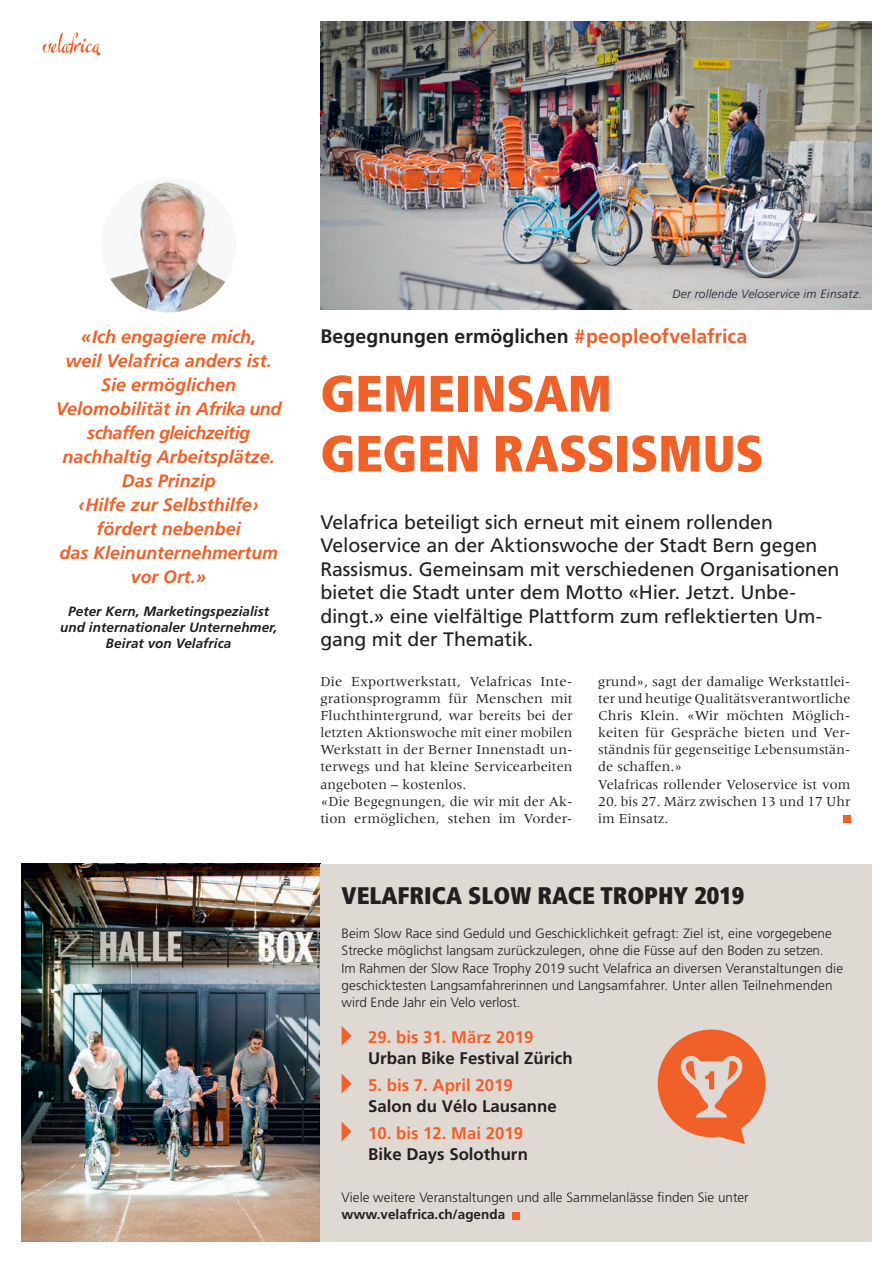
<style>
.page{position:relative;width:893px;height:1263px;background:#fff}
.page>*{position:absolute;margin:0;border:0;box-sizing:border-box;transform-origin:0 0}
.t1{font:900 condensed 51px/60px "Frutiger";color:#f2602a}
.t2{font:900 condensed 24px "Frutiger";color:#231f20}
.t3{font:19.5px/23.4px "Frutiger";letter-spacing:-.005em;color:#231f20}
.t4{font:700 19.5px "Frutiger";letter-spacing:.005em;color:#231f20}
.t5{font:italic 700 18px/24px "Frutiger";color:#f2602a;text-align:center}
.t6{font:700 16.8px "Frutiger";color:#231f20}
.t7{font:700 16.8px "Frutiger";color:#f2602a}
.t8{font:14.25px/17.1px "Meridien";letter-spacing:.005em;color:#231f20}
.t9{font:300 13.5px/17.1px "Frutiger";color:#231f20}
.t10{font:italic 700 13.5px/16.2px "Frutiger";letter-spacing:.005em;color:#231f20;text-align:center}
.t11{font:700 13.5px "Frutiger";color:#231f20}
.t12{font:italic 300 12px "Frutiger";letter-spacing:.02em;color:#231f20}
.s1{color:#f2602a}
</style>
<div class="page">
<svg style="left:42px;top:32px;width:58px;height:24px"></svg>
<img style="left:21px;top:864px;width:299px;height:378px">
<div style="left:843px;top:816px;width:7px;height:7px;background:#f2602a"></div>
<img style="left:320px;top:21px;width:552px;height:289px">
<div style="left:320px;top:864px;width:552px;height:378px;background:#dfd9d3"></div>
<img style="left:101px;top:177px;width:135px;height:135px;border-radius:68px">
<svg style="left:342px;top:1026px;width:10px;height:20px"></svg>
<svg style="left:342px;top:1074px;width:10px;height:19px"></svg>
<svg style="left:342px;top:1122px;width:10px;height:19px"></svg>
<div style="left:513px;top:1212px;width:7px;height:7px;background:#f2602a"></div>
<svg style="left:658px;top:1029px;width:107px;height:115px"></svg>
<p class="t5" style="left:56px;top:324px;width:227px">«Ich engagiere mich,<br>weil Velafrica anders ist.<br>Sie ermöglichen<br>Velomobilität in Afrika und schaffen gleichzeitig nachhaltig Arbeitsplätze.<br>Das Prinzip<br>‹Hilfe zur Selbsthilfe› fördert nebenbei<br>das Kleinunternehmertum vor Ort.»</p>
<p class="t10" style="left:60px;top:603px;width:218px">Peter Kern, Marketingspezialist und internationaler Unternehmer,<br>Beirat von Velafrica</p>
<p class="t12" style="left:672px;top:287px;width:191px">Der rollende Veloservice im Einsatz.</p>
<h3 class="t4" style="left:320px;top:325px;width:428px">Begegnungen ermöglichen <span class="s1">#peopleofvelafrica</span></h3>
<h1 class="t1" style="left:320px;top:363px;width:445px">GEMEINSAM<br>GEGEN RASSISMUS</h1>
<p class="t3" style="left:320px;top:510px;width:521px">Velafrica beteiligt sich erneut mit einem rollenden Veloservice an der Aktionswoche der Stadt Bern gegen Rassismus. Gemeinsam mit verschiedenen Organisationen bietet die Stadt unter dem Motto «Hier. Jetzt. Unbe&shy;dingt.» eine vielfältige Plattform zum reflektierten Um&shy;gang mit der Thematik.</p>
<p class="t8" style="left:320px;top:673px;width:254px">Die Exportwerkstatt, Velafricas Inte&shy;grationsprogramm für Menschen mit Fluchthintergrund, war bereits bei der letzten Aktionswoche mit einer mobilen Werkstatt in der Berner Innenstadt un&shy;terwegs und hat kleine Servicearbeiten angeboten – kostenlos.<br>«Die Begegnungen, die wir mit der Ak&shy;tion ermöglichen, stehen im Vorder-</p>
<p class="t8" style="left:598px;top:673px;width:254px">grund», sagt der damalige Werkstattlei&shy;ter und heutige Qualitätsverantwortliche Chris Klein. «Wir möchten Möglich&shy;keiten für Gespräche bieten und Ver&shy;ständnis für gegenseitige Lebensumstän&shy;de schaffen.»<br>Velafricas rollender Veloservice ist vom</p>
<p class="t8" style="left:598px;top:792px;width:254px">20. bis 27. März zwischen 13 und 17 Uhr im Einsatz.</p>
<h2 class="t2" style="left:342px;top:881px;width:404px">VELAFRICA SLOW RACE TROPHY 2019</h2>
<p class="t9" style="left:342px;top:925px;width:503px">Beim Slow Race sind Geduld und Geschicklichkeit gefragt: Ziel ist, eine vorgegebene Strecke möglichst langsam zurückzulegen, ohne die Füsse auf den Boden zu setzen.<br>Im Rahmen der Slow Race Trophy 2019 sucht Velafrica an diversen Veranstaltungen die geschicktesten Langsamfahrerinnen und Langsamfahrer. Unter allen Teilnehmenden wird Ende Jahr ein Velo verlost.</p>
<p class="t7" style="left:368px;top:1027px;width:167px">29. bis 31. März 2019</p>
<p class="t6" style="left:368px;top:1048px;width:206px">Urban Bike Festival Zürich</p>
<p class="t7" style="left:368px;top:1075px;width:146px">5. bis 7. April 2019</p>
<p class="t6" style="left:368px;top:1096px;width:190px">Salon du Vélo Lausanne</p>
<p class="t7" style="left:368px;top:1123px;width:157px">10. bis 12. Mai 2019</p>
<p class="t6" style="left:368px;top:1144px;width:161px">Bike Days Solothurn</p>
<p class="t9" style="left:342px;top:1189px;width:409px">Viele weitere Veranstaltungen und alle Sammelanlässe finden Sie unter</p>
<p class="t11" style="left:342px;top:1206px;width:165px">www.velafrica.ch/agenda</p>
</div>
